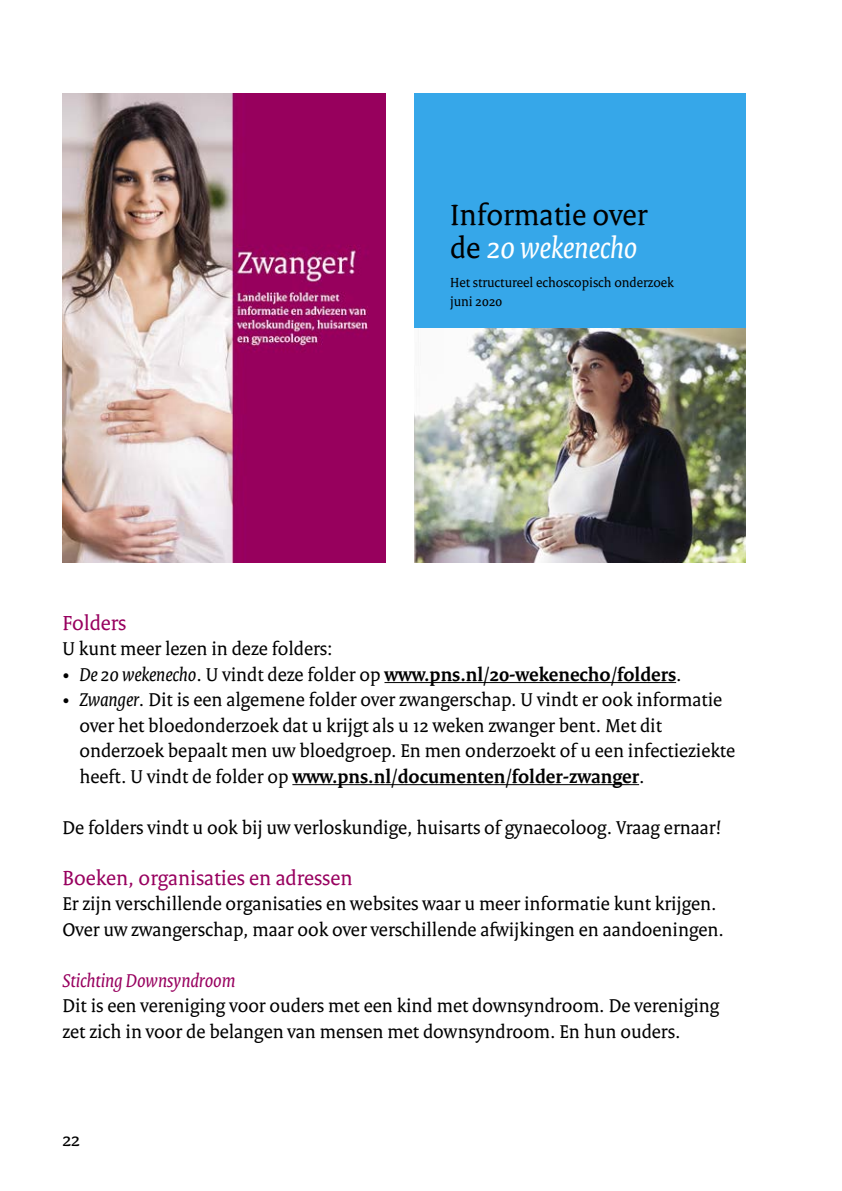
<style>
.page{position:relative;width:842px;height:1191px;background:#fff}
.page>*{position:absolute;margin:0;border:0;box-sizing:border-box;transform-origin:0 0}
.t1{font:31.6px/33.2px "Rijksoverheid Serif";color:#000}
.H4_07_RIVM_Subalinea{font:22px "Rijksoverheid Serif";color:#98005f}
.P_RIVM_Broodtekst_se{font:20px/25.6px "Rijksoverheid Serif";color:#000}
.t2{font:700 20px "Rijksoverheid Serif";color:#000}
.H5_Kop{font:italic 20px "Rijksoverheid Serif";color:#98005f}
.t3{font:14.2px/19px "Rijksoverheid Serif";color:#000}
.s1{font-style:italic;color:#fff}
.s2{font-weight:400;font-style:italic}
.s3{font-weight:400}
.s4{font-style:italic}
.s5{font-weight:700}
</style>
<div class="page">
<img style="left:62px;top:94px;width:324px;height:468px">
<div style="left:414px;top:94px;width:332px;height:235px;background:#36a7e9"></div>
<img style="left:414px;top:329px;width:332px;height:233px">
<hr style="left:384px;top:682px;width:292px;height:1px;background:#000">
<hr style="left:292px;top:784px;width:347px;height:1px;background:#000">
<p class="t1" style="left:450px;top:198px;width:199px">Informatie over de <span class="s1">20 wekenecho</span></p>
<p class="t3" style="left:450px;top:273px;width:225px">Het structureel echoscopisch onderzoek juni 2020</p>
<h4 class="H4_07_RIVM_Subalinea" style="left:62px;top:609px;width:66px">Folders</h4>
<p class="P_RIVM_Broodtekst_se" style="left:62px;top:635px;width:272px">U kunt meer lezen in deze folders:</p>
<p class="t2" style="left:62px;top:662px;width:621px"><span class="s2">• De 20 wekenecho</span><span class="s3">. U vindt deze folder op</span> www.pns.nl/20-wekenecho/folders<span class="s3">.</span></p>
<p class="P_RIVM_Broodtekst_se" style="left:79px;top:686px;width:657px;text-indent:-17px"><span class="s4">• Zwanger</span>. Dit is een algemene folder over zwangerschap. U vindt er ook informatie over het bloedonderzoek dat u krijgt als u 12 weken zwanger bent. Met dit onderzoek bepaalt men uw bloedgroep. En men onderzoekt of u een infectieziekte heeft. U vindt de folder op <span class="s5">www.pns.nl/documenten/folder-zwanger</span>.</p>
<p class="P_RIVM_Broodtekst_se" style="left:62px;top:814px;width:661px">De folders vindt u ook bij uw verloskundige, huisarts of gynaecoloog. Vraag ernaar!</p>
<h4 class="H4_07_RIVM_Subalinea" style="left:62px;top:864px;width:292px">Boeken, organisaties en adressen</h4>
<p class="P_RIVM_Broodtekst_se" style="left:62px;top:891px;width:663px">Er zijn verschillende organisaties en websites waar u meer informatie kunt krijgen.<br>Over uw zwangerschap, maar ook over verschillende afwijkingen en aandoeningen.</p>
<h5 class="H5_Kop" style="left:62px;top:968px;width:174px">Stichting Downsyndroom</h5>
<p class="P_RIVM_Broodtekst_se" style="left:62px;top:993px;width:658px">Dit is een vereniging voor ouders met een kind met downsyndroom. De vereniging zet zich in voor de belangen van mensen met downsyndroom. En hun ouders.</p>
<p class="P_RIVM_Broodtekst_se" style="left:62px;top:1126px;width:19px">22</p>
</div>
